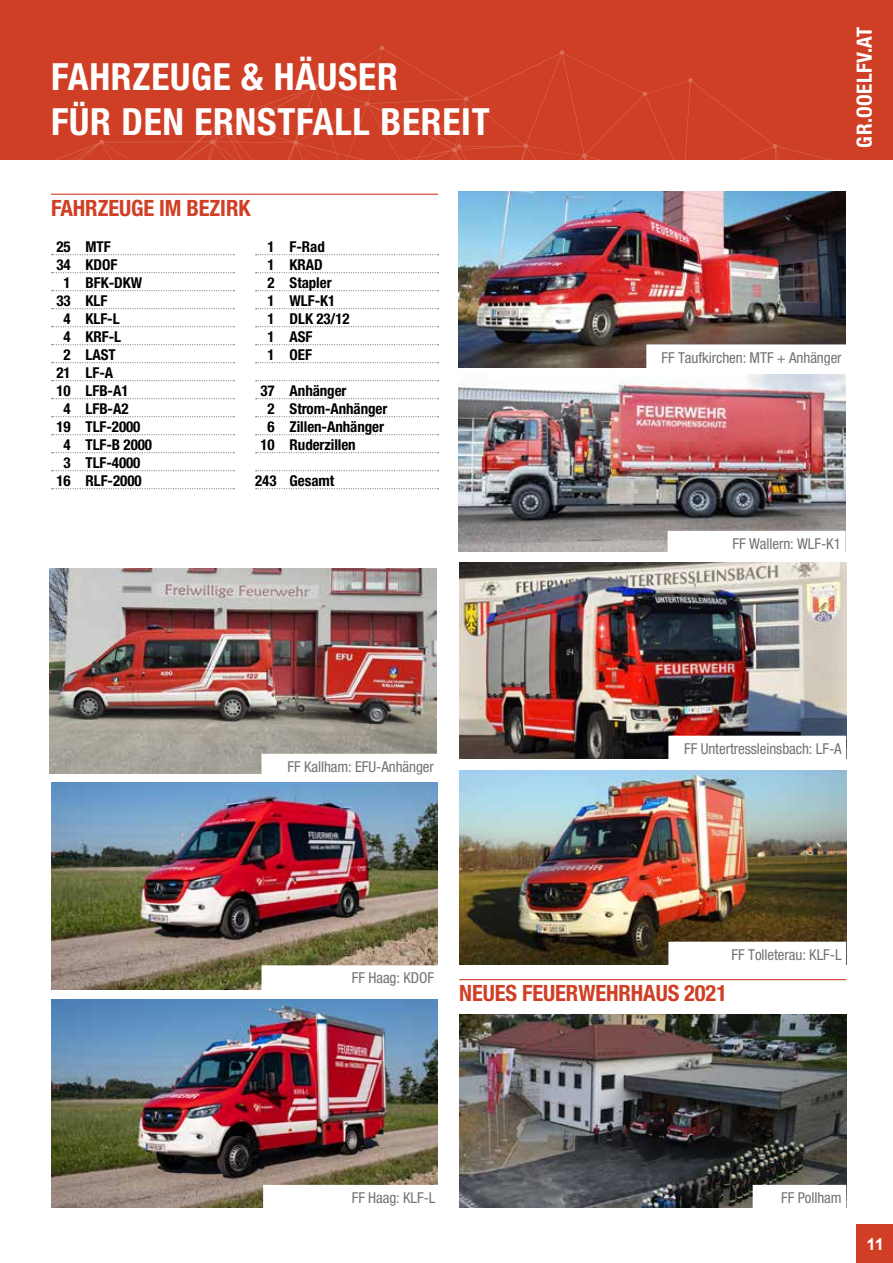
<style>
.page{position:relative;width:893px;height:1263px;background:#fff}
.page>*{position:absolute;margin:0;border:0;box-sizing:border-box;transform-origin:0 0}
.t1{font:700 condensed 37.5px/45px "Helvetica Neue LT Pro";letter-spacing:.02em;color:#fff}
.t2{font:700 condensed 22.5px "Helvetica Neue LT Pro";letter-spacing:-.005em;color:#d03f25}
.t3{font:700 condensed 21px "Helvetica Neue LT Pro";letter-spacing:.02em;color:#fff}
.t4{font:700 16.5px "Arial";color:#fff}
.t5{font:700 condensed 15px/18px "Helvetica Neue LT Pro";letter-spacing:-.005em;color:#000}
.t6{font:condensed 15px "Helvetica Neue LT Std";letter-spacing:-.005em;color:#727271}
</style>
<div class="page">
<div style="left:0;top:0;width:893px;height:159px;background:#cf3f25"></div>
<svg style="left:0;top:46px;width:893px;height:339px"></svg>
<svg style="left:52px;top:254px;width:182px;height:1px"></svg>
<svg style="left:52px;top:272px;width:182px;height:1px"></svg>
<svg style="left:52px;top:290px;width:182px;height:1px"></svg>
<svg style="left:52px;top:308px;width:182px;height:1px"></svg>
<svg style="left:52px;top:326px;width:182px;height:1px"></svg>
<svg style="left:52px;top:344px;width:182px;height:1px"></svg>
<svg style="left:52px;top:362px;width:182px;height:1px"></svg>
<svg style="left:52px;top:380px;width:182px;height:1px"></svg>
<svg style="left:52px;top:398px;width:182px;height:1px"></svg>
<svg style="left:52px;top:416px;width:182px;height:1px"></svg>
<svg style="left:52px;top:434px;width:182px;height:1px"></svg>
<svg style="left:52px;top:452px;width:182px;height:1px"></svg>
<svg style="left:52px;top:470px;width:182px;height:1px"></svg>
<svg style="left:52px;top:488px;width:182px;height:1px"></svg>
<svg style="left:256px;top:254px;width:182px;height:1px"></svg>
<svg style="left:256px;top:272px;width:182px;height:1px"></svg>
<svg style="left:256px;top:290px;width:182px;height:1px"></svg>
<svg style="left:256px;top:308px;width:182px;height:1px"></svg>
<svg style="left:256px;top:326px;width:182px;height:1px"></svg>
<svg style="left:256px;top:344px;width:182px;height:1px"></svg>
<svg style="left:256px;top:362px;width:182px;height:1px"></svg>
<svg style="left:256px;top:380px;width:182px;height:1px"></svg>
<svg style="left:256px;top:398px;width:182px;height:1px"></svg>
<svg style="left:256px;top:416px;width:182px;height:1px"></svg>
<svg style="left:256px;top:434px;width:182px;height:1px"></svg>
<svg style="left:256px;top:452px;width:182px;height:1px"></svg>
<svg style="left:256px;top:470px;width:182px;height:1px"></svg>
<svg style="left:256px;top:488px;width:182px;height:1px"></svg>
<hr style="left:51px;top:194px;width:387px;height:1px;background:#cf3f25">
<hr style="left:459px;top:979px;width:387px;height:1px;background:#cf3f25">
<img style="left:50px;top:569px;width:387px;height:205px">
<div style="left:264px;top:756px;width:172px;height:21px;background:#fff"></div>
<img style="left:51px;top:782px;width:387px;height:208px">
<div style="left:264px;top:967px;width:172px;height:21px;background:#fff"></div>
<div style="left:261px;top:965px;width:177px;height:26px;border:4px solid #fff"></div>
<img style="left:51px;top:999px;width:387px;height:209px">
<div style="left:265px;top:1187px;width:173px;height:21px;background:#fff"></div>
<img style="left:458px;top:191px;width:387px;height:177px">
<div style="left:649px;top:347px;width:195px;height:21px;background:#fff"></div>
<div style="left:646px;top:344px;width:200px;height:26px;border:4px solid #fff"></div>
<img style="left:459px;top:770px;width:387px;height:194px">
<div style="left:671px;top:944px;width:173px;height:21px;background:#fff"></div>
<img style="left:459px;top:562px;width:387px;height:196px">
<div style="left:671px;top:738px;width:173px;height:21px;background:#fff"></div>
<img style="left:458px;top:374px;width:387px;height:177px">
<div style="left:670px;top:533px;width:173px;height:21px;background:#fff"></div>
<img style="left:459px;top:1014px;width:387px;height:194px">
<div style="left:755px;top:1187px;width:89px;height:21px;background:#fff"></div>
<div style="left:857px;top:1225px;width:36px;height:38px;background:#d03f25"></div>
<h1 class="t1" style="left:51px;top:54px;width:440px">FAHRZEUGE &amp; HÄUSER<br>FÜR DEN ERNSTFALL BEREIT</h1>
<h2 class="t2" style="left:51px;top:195px;width:201px">FAHRZEUGE IM BEZIRK</h2>
<p class="t5" style="left:56px;top:238px;width:56px">25 MTF</p>
<p class="t5" style="left:56px;top:256px;width:62px">34 KDOF</p>
<p class="t5" style="left:63px;top:274px;width:80px">1 BFK-DKW</p>
<p class="t5" style="left:56px;top:292px;width:53px">33 KLF</p>
<p class="t5" style="left:63px;top:310px;width:58px">4 KLF-L</p>
<p class="t5" style="left:63px;top:328px;width:59px">4 KRF-L</p>
<p class="t5" style="left:63px;top:346px;width:54px">2 LAST</p>
<p class="t5" style="left:56px;top:364px;width:58px">21 LF-A</p>
<p class="t5" style="left:56px;top:382px;width:74px">10 LFB-A1</p>
<p class="t5" style="left:63px;top:400px;width:67px">4 LFB-A2</p>
<p class="t5" style="left:56px;top:418px;width:86px">19 TLF-2000</p>
<p class="t5" style="left:63px;top:436px;width:90px">4 TLF-B 2000</p>
<p class="t5" style="left:63px;top:454px;width:79px">3 TLF-4000</p>
<p class="t5" style="left:56px;top:472px;width:87px">16 RLF-2000</p>
<p class="t5" style="left:267px;top:238px;width:84px">1 F-Rad<br>1 KRAD<br>2 Stapler<br>1 WLF-K1<br>1 DLK 23/12<br>1 ASF<br>1 OEF</p>
<p class="t5" style="left:260px;top:382px;width:88px">37 Anhänger</p>
<p class="t5" style="left:267px;top:400px;width:121px">2 Strom-Anhänger</p>
<p class="t5" style="left:267px;top:418px;width:118px">6 Zillen-Anhänger</p>
<p class="t5" style="left:260px;top:436px;width:97px">10 Ruderzillen</p>
<p class="t5" style="left:255px;top:472px;width:81px">243 Gesamt</p>
<h3 class="t3" style="left:852px;top:148px;width:122px;rotate:-90deg">GR.OOELFV.AT</h3>
<p class="t6" style="left:661px;top:349px;width:182px">FF Taufkirchen: MTF + Anhänger</p>
<p class="t6" style="left:733px;top:535px;width:110px">FF Wallern: WLF-K1</p>
<p class="t6" style="left:288px;top:758px;width:148px">FF Kallham: EFU-Anhänger</p>
<p class="t6" style="left:684px;top:740px;width:159px">FF Untertressleinsbach: LF-A</p>
<p class="t6" style="left:352px;top:969px;width:84px">FF Haag: KDOF</p>
<p class="t6" style="left:732px;top:946px;width:112px">FF Tolleterau: KLF-L</p>
<h2 class="t2" style="left:459px;top:980px;width:269px">NEUES FEUERWEHRHAUS 2021</h2>
<p class="t6" style="left:352px;top:1189px;width:85px">FF Haag: KLF-L</p>
<p class="t6" style="left:781px;top:1189px;width:62px">FF Pollham</p>
<p class="t4" style="left:867px;top:1233px;width:19px">11</p>
</div>
